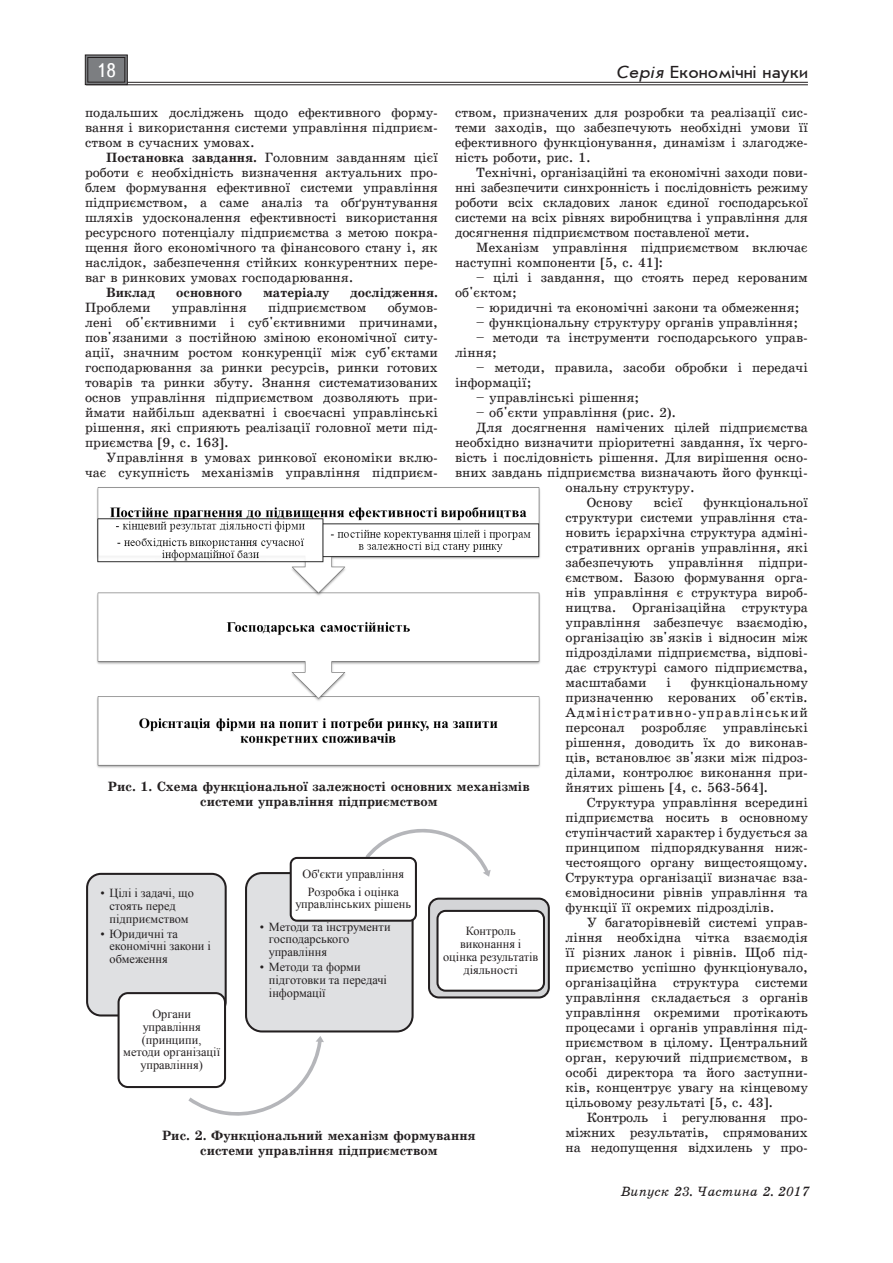
<style>
.page{position:relative;width:893px;height:1263px;background:#fff}
.page>*{position:absolute;margin:0;border:0;box-sizing:border-box;transform-origin:0 0}
.t1{font:19.5px "Ukrainian Text";color:#fff}
.t2{font:18px "Ukrainian Journal Sans";color:#231f20}
.Текст_основной_GREP{font:13.5px/15px "Ukrainian School";color:#231f20;text-align:justify}
.Рисунок{font:700 13.5px/15px "Ukrainian School";color:#231f20;text-align:center}
.Текст_основной_GREP-2{font:700 13.5px "Ukrainian School";color:#231f20}
.t3{font:italic 13.5px "Ukrainian School";color:#231f20}
.t4{font:12.3px/12.8px "Times New Roman";color:#231f20}
.s1{font-style:italic}
.s2{font-weight:700}
</style>
<div class="page">
<hr style="left:86px;top:82px;width:722px;height:1px;background:#231f20">
<hr style="left:86px;top:85px;width:722px;height:1px;background:#231f20">
<svg style="left:85px;top:54px;width:43px;height:31px"></svg>
<div style="left:88px;top:57px;width:37px;height:25px;border:1px solid #231f20"></div>
<img style="left:97px;top:487px;width:444px;height:281px">
<div style="left:87px;top:874px;width:139px;height:141px;background:#dcdddf;border-radius:14px"></div>
<div style="left:86px;top:873px;width:141px;height:143px;border:2px solid #231f20;border-radius:14px"></div>
<svg style="left:188px;top:1036px;width:136px;height:80px"></svg>
<div style="left:118px;top:992px;width:108px;height:96px;background:#fff;border:2px solid #231f20;border-radius:9px"></div>
<div style="left:246px;top:873px;width:167px;height:158px;background:#dcdddf;border-radius:16px"></div>
<div style="left:245px;top:872px;width:169px;height:160px;border:2px solid #231f20;border-radius:16px"></div>
<svg style="left:365px;top:829px;width:126px;height:48px"></svg>
<div style="left:290px;top:857px;width:127px;height:65px;background:#fff;border:2px solid #231f20;border-radius:6px"></div>
<div style="left:429px;top:899px;width:120px;height:98px;background:#d0d1d3;border-radius:10px"></div>
<div style="left:428px;top:898px;width:122px;height:100px;border:2px solid #231f20;border-radius:10px"></div>
<div style="left:437px;top:911px;width:107px;height:80px;background:#fff;border-radius:8px"></div>
<div style="left:436px;top:910px;width:109px;height:82px;border:2px solid #231f20;border-radius:8px"></div>
<h1 class="t1" style="left:96px;top:60px;width:22px">18</h1>
<h2 class="t2" style="left:616px;top:63px;width:193px"><span class="s1">Серія</span> Економічні науки</h2>
<p class="Текст_основной_GREP" style="left:455px;top:105px;width:354px">ством, призначених для розробки та реалізації сис&shy;теми заходів, що забезпечують необхідні умови її ефективного функціонування, динамізм і злагодже&shy;ність роботи, рис. 1.</p>
<p class="Текст_основной_GREP" style="left:455px;top:165px;width:354px;text-indent:21px">Технічні, організаційні та економічні заходи пови&shy;нні забезпечити синхронність і послідовність режиму роботи всіх складових ланок єдиної господарської системи на всіх рівнях виробництва і управління для досягнення підприємством поставленої мети.</p>
<p class="Текст_основной_GREP" style="left:455px;top:240px;width:354px;text-indent:21px">Механізм управління підприємством включає наступні компоненти [5, с. 41]:</p>
<p class="Текст_основной_GREP" style="left:455px;top:270px;width:354px;text-indent:21px">– цілі і завдання, що стоять перед керованим об'єктом;</p>
<p class="Текст_основной_GREP" style="left:476px;top:300px;width:325px">– юридичні та економічні закони та обмеження;</p>
<p class="Текст_основной_GREP" style="left:476px;top:315px;width:323px">– функціональну структуру органів управління;</p>
<p class="Текст_основной_GREP" style="left:455px;top:330px;width:354px;text-indent:21px">– методи та інструменти господарського управ&shy;ління;</p>
<p class="Текст_основной_GREP" style="left:455px;top:360px;width:354px;text-indent:21px">– методи, правила, засоби обробки і передачі інформації;</p>
<p class="Текст_основной_GREP" style="left:476px;top:390px;width:165px">– управлінські рішення;</p>
<p class="Текст_основной_GREP" style="left:476px;top:405px;width:202px">– об'єкти управління (рис. 2).</p>
<p class="Текст_основной_GREP" style="left:476px;top:420px;width:333px">Для досягнення намічених цілей підприємства</p>
<p class="Текст_основной_GREP" style="left:455px;top:435px;width:354px">необхідно визначити пріоритетні завдання, їх черго-</p>
<p class="Текст_основной_GREP" style="left:455px;top:450px;width:354px">вість і послідовність рішення. Для вирішення осно-</p>
<p class="Текст_основной_GREP" style="left:455px;top:465px;width:354px">вних завдань підприємства визначають його функці-</p>
<p class="Текст_основной_GREP" style="left:566px;top:480px;width:131px">ональну структуру.</p>
<p class="Текст_основной_GREP" style="left:587px;top:495px;width:47px">Основу</p>
<p class="Текст_основной_GREP" style="left:653px;top:495px;width:31px">всієї</p>
<p class="Текст_основной_GREP" style="left:85px;top:105px;width:354px">подальших досліджень щодо ефективного форму&shy;вання і використання системи управління підприєм&shy;ством в сучасних умовах.</p>
<p class="Текст_основной_GREP" style="left:85px;top:150px;width:354px;text-indent:21px"><span class="s2">Постановка завдання.</span> Головним завданням цієї роботи є необхідність визначення актуальних про&shy;блем формування ефективної системи управління підприємством, а саме аналіз та обґрунтування шляхів удосконалення ефективності використання ресурсного потенціалу підприємства з метою покра&shy;щення його економічного та фінансового стану і, як наслідок, забезпечення стійких конкурентних пере&shy;ваг в ринкових умовах господарювання.</p>
<p class="Текст_основной_GREP-2" style="left:106px;top:285px;width:50px">Виклад</p>
<p class="Текст_основной_GREP-2" style="left:176px;top:285px;width:67px">основного</p>
<p class="Текст_основной_GREP-2" style="left:263px;top:285px;width:68px">матеріалу</p>
<p class="Текст_основной_GREP-2" style="left:350px;top:285px;width:89px">дослідження.</p>
<p class="Текст_основной_GREP" style="left:85px;top:300px;width:67px">Проблеми</p>
<p class="Текст_основной_GREP" style="left:172px;top:300px;width:76px">управління</p>
<p class="Текст_основной_GREP" style="left:268px;top:300px;width:100px">підприємством</p>
<p class="Текст_основной_GREP" style="left:85px;top:300px;width:354px;text-indent:303px">обумов&shy;лені об'єктивними і суб'єктивними причинами, пов'язаними з постійною зміною економічної ситу&shy;ації, значним ростом конкуренції між суб'єктами господарювання за ринки ресурсів, ринки готових товарів та ринки збуту. Знання систематизованих основ управління підприємством дозволяють при&shy;ймати найбільш адекватні і своєчасні управлінські рішення, які сприяють реалізації головної мети під&shy;приємства [9, с. 163].</p>
<p class="Текст_основной_GREP" style="left:85px;top:450px;width:354px;text-align:right">Управління в умовах ринкової економіки вклю&shy;чає сукупність механізмів управління підприєм-</p>
<p class="Текст_основной_GREP" style="left:566px;top:495px;width:244px;text-indent:138px">функціональної структури системи управління ста&shy;новить ієрархічна структура адміні&shy;стративних органів управління, які забезпечують управління підпри&shy;ємством. Базою формування орга&shy;нів управління є структура вироб&shy;ництва. Організаційна структура управління забезпечує взаємодію, організацію зв'язків і відносин між підрозділами підприємства, відпові&shy;дає структурі самого підприємства, масштабами</p>
<p class="Текст_основной_GREP" style="left:566px;top:675px;width:244px;text-indent:125px">функціональному призначенню керованих об'єктів.<br>Адміністративно-управлінський персонал розробляє управлінські рішення, доводить їх до виконав&shy;ців, встановлює зв'язки між підроз&shy;ділами, контролює виконання при&shy;йнятих рішень [4, с. 563-564].</p>
<p class="Текст_основной_GREP" style="left:566px;top:795px;width:244px;text-indent:21px">Структура управління всередині підприємства носить в основному ступінчастий характер і будується за принципом підпорядкування ниж&shy;честоящого органу вищестоящому.<br>Структура організації визначає вза&shy;ємовідносини рівнів управління та функції її окремих підрозділів.</p>
<p class="Текст_основной_GREP" style="left:566px;top:915px;width:244px;text-indent:21px">У багаторівневій системі управ&shy;ління необхідна чітка взаємодія її різних ланок і рівнів. Щоб під&shy;приємство успішно функціонувало, організаційна структура системи управління складається з органів управління окремими протікають процесами і органів управління під&shy;приємством в цілому. Центральний орган, керуючий підприємством, в особі директора та його заступни&shy;ків, концентрує увагу на кінцевому цільовому результаті [5, с. 43].</p>
<p class="Текст_основной_GREP" style="left:566px;top:1110px;width:244px;text-indent:21px">Контроль і регулювання про&shy;міжних результатів, спрямованих на недопущення відхилень у про-</p>
<p class="Текст_основной_GREP" style="left:666px;top:675px;width:6px">і</p>
<p class="Рисунок" style="left:108px;top:779px;width:423px">Рис. 1. Схема функціональної залежності основних механізмів системи управління підприємством</p>
<p class="t4" style="left:303px;top:865px;width:103px;line-height:17.7px;text-align:center">Об'єкти управління<br>Розробка і оцінка</p>
<p class="t4" style="left:295px;top:897px;width:117px">управлінських рішень</p>
<p class="t4" style="left:110px;top:886px;width:86px;text-indent:-9px">• Цілі і задачі, що стоять перед підприємством</p>
<p class="t4" style="left:110px;top:927px;width:103px;text-indent:-9px">• Юридичні та економічні закони і обмеження</p>
<p class="t4" style="left:269px;top:920px;width:123px;text-indent:-9px">• Методи та інструменти господарського управління</p>
<p class="t4" style="left:269px;top:960px;width:120px;text-indent:-9px">• Методи та форми підготовки та передачі інформації</p>
<p class="t4" style="left:443px;top:925px;width:97px;text-align:center">Контроль виконання і оцінка результатів діяльності</p>
<p class="t4" style="left:123px;top:1008px;width:98px;text-align:center">Органи управління (принципи, методи організації управління)</p>
<p class="Рисунок" style="left:162px;top:1128px;width:315px">Рис. 2. Функціональний механізм формування системи управління підприємством</p>
<p class="t3" style="left:621px;top:1183px;width:190px">Випуск 23. Частина 2. 2017</p>
</div>
